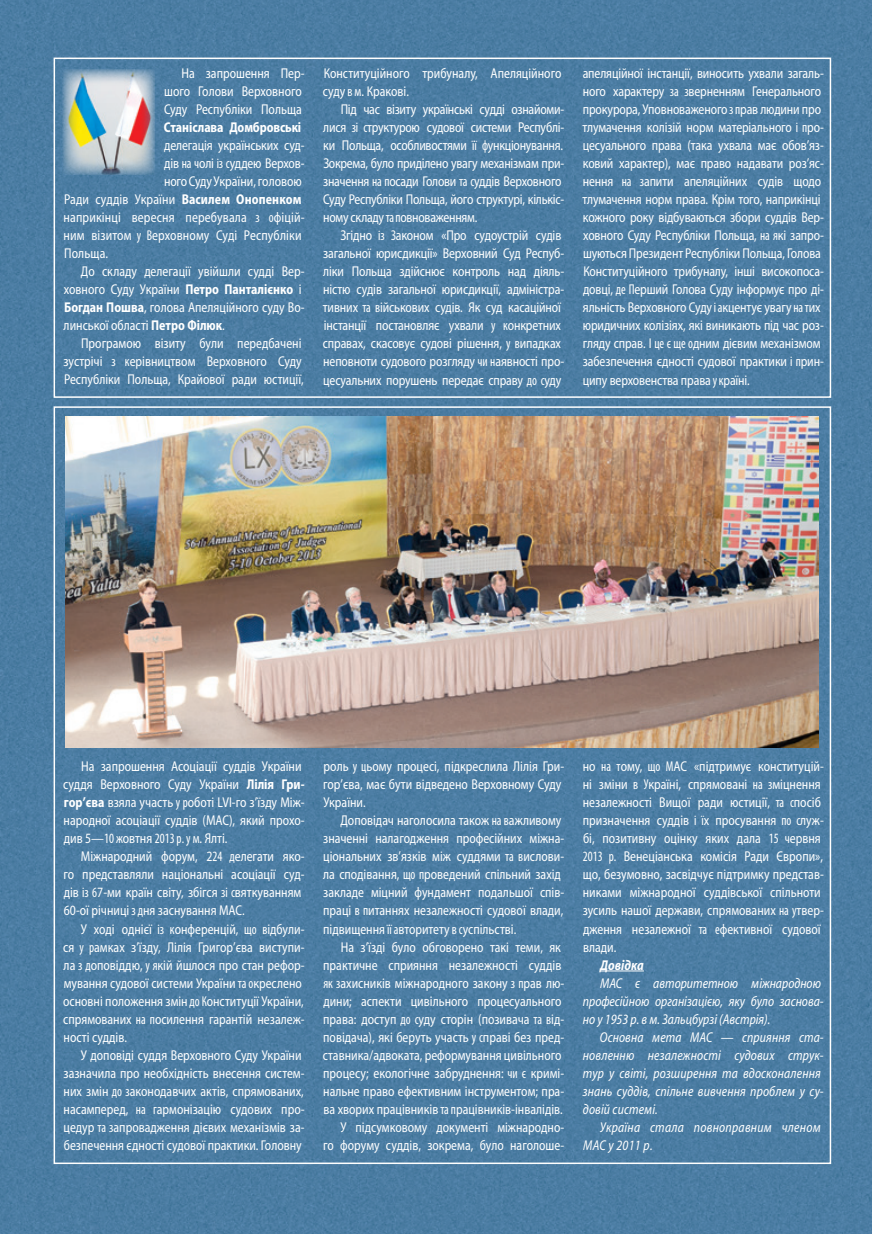
<style>
.page{position:relative;width:872px;height:1234px;background:#fff}
.page>*{position:absolute;margin:0;border:0;box-sizing:border-box;transform-origin:0 0}
.t1{font:semi-condensed 14.25px/18px "Myriad Pro";color:#fff;scale:.9 1}
.t2{font:italic semi-condensed 14.25px/18px "Myriad Pro";letter-spacing:.01em;color:#fff;scale:.9 1}
.t3{font:semi-condensed 14.25px/18px "Myriad Pro";letter-spacing:-.02em;color:#fff;scale:.9 1}
.t4{font:700 semi-condensed 14.25px "Myriad Pro";letter-spacing:-.01em;color:#fff;scale:.9 1}
.t5{font:italic 700 semi-condensed 14.25px "Myriad Pro";color:#fff;scale:.9 1}
.s1{font-stretch:condensed}
.s2{font-weight:700}
</style>
<div class="page">
<div style="left:0;top:0;width:872px;height:1233px;background:#4b7da3"></div>
<div style="left:54px;top:58px;width:777px;height:340px;border:2px solid #fff"></div>
<hr style="left:600px;top:970px;width:44px;height:1px;background:#fff">
<img style="left:66px;top:416px;width:753px;height:331px">
<img style="left:63px;top:69px;width:92px;height:106px">
<p class="t1" style="left:164px;top:65px;width:158px;text-indent:17px">На запрошення Пер&shy;шого Голови Верховного<br>Суду Республіки Польща</p>
<p class="t4" style="left:164px;top:119px;width:154px">Станіслава Домбровські</p>
<p class="t1" style="left:164px;top:137px;width:157px">делегація українських суд-</p>
<p class="t1" style="left:164px;top:155px;width:157px">дів <span class="s1">на ч</span>олі <span class="s1">із с</span>уддею Верхов-</p>
<p class="t1" style="left:164px;top:173px;width:155px">ного Суду України, головою</p>
<p class="t1" style="left:64px;top:191px;width:265px">Ради суддів України <span class="s2">Василем Онопенком</span></p>
<p class="t1" style="left:64px;top:209px;width:269px">наприкінці вересня перебувала <span class="s1">з о</span>фіцій-</p>
<p class="t1" style="left:64px;top:227px;width:266px">ним візитом <span class="s1">у В</span>ерховному Суді Республіки</p>
<p class="t1" style="left:64px;top:245px;width:50px">Польща.</p>
<p class="t1" style="left:81px;top:263px;width:250px">До складу делегації увійшли судді Вер-</p>
<p class="t1" style="left:64px;top:281px;width:265px">ховного Суду України <span class="s2">Петро Панталієнко</span> і</p>
<p class="t1" style="left:64px;top:299px;width:269px"><span class="s2">Богдан Пошва</span>, голова Апеляційного суду Во-</p>
<p class="t1" style="left:64px;top:317px;width:181px">линської області <span class="s2">Петро Філюк</span>.</p>
<p class="t1" style="left:81px;top:335px;width:246px">Програмою візиту були передбачені</p>
<p class="t1" style="left:64px;top:353px;width:266px">зустрічі <span class="s1">з к</span>ерівництвом Верховного Суду</p>
<p class="t1" style="left:64px;top:371px;width:268px">Республіки Польща, Крайової ради юстиції,</p>
<p class="t1" style="left:323px;top:65px;width:267px">Конституційного трибуналу, Апеляційного суду <span class="s1">в м</span>. Кракові.</p>
<p class="t3" style="left:323px;top:101px;width:269px;text-indent:18px">Під час візиту українські судді ознайоми&shy;лися <span class="s1">зі с</span>труктурою судової системи Республі&shy;ки Польща, особливостями <span class="s1">її ф</span>ункціонування.<br>Зокрема, було приділено увагу механізмам при&shy;значення <span class="s1">на п</span>осади Голови <span class="s1">та с</span>уддів Верховного Суду Республіки Польща, його структурі, кількіс&shy;ному складу <span class="s1">та п</span>овноваженням.</p>
<p class="t1" style="left:323px;top:227px;width:270px;text-indent:18px">Згідно <span class="s1">із З</span>аконом «Про судоустрій судів загальної юрисдикції» Верховний Суд Респуб&shy;ліки Польща здійснює контроль над діяль&shy;ністю судів загальної юрисдикції, адміністра&shy;тивних <span class="s1">та в</span>ійськових судів. Як суд касаційної інстанції постановляє ухвали <span class="s1">у к</span>онкретних справах, скасовує судові рішення, <span class="s1">у в</span>ипадках неповноти судового розгляду <span class="s1">чи н</span>аявності про&shy;цесуальних порушень передає справу <span class="s1">до с</span>уду</p>
<p class="t1" style="left:582px;top:65px;width:269px">апеляційної інстанції, виносить ухвали загаль&shy;ного характеру <span class="s1">за з</span>верненням Генерального прокурора, Уповноваженого <span class="s1">з п</span>рав людини про тлумачення колізій норм матеріального <span class="s1">і п</span>ро&shy;цесуального права (така ухвала має обов’яз&shy;ковий характер), має право надавати роз’яс&shy;нення <span class="s1">на з</span>апити апеляційних судів щодо тлумачення норм права. Крім того, наприкінці кожного року відбуваються збори суддів Вер&shy;ховного Суду Республіки Польща, <span class="s1">на я</span>кі запро&shy;шуються Президент Республіки Польща, Голова Конституційного трибуналу, інші високопоса&shy;довці, <span class="s1">де П</span>ерший Голова Суду інформує про ді&shy;яльність Верховного Суду <span class="s1">і а</span>кцентує увагу <span class="s1">на т</span>их юридичних колізіях, які виникають під час роз&shy;гляду справ. І <span class="s1">це є ще о</span>дним дієвим механізмом забезпечення єдності судової практики <span class="s1">і п</span>рин&shy;ципу верховенства права <span class="s1">у к</span>раїні.</p>
<p class="t1" style="left:63px;top:757px;width:270px;text-indent:18px">На запрошення Асоціації суддів України суддя Верховного Суду України <span class="s2">Лілія Гри&shy;гор’єва</span> взяла участь <span class="s1">у р</span>оботі LVI-го з’їзду Між&shy;народної асоціації суддів (МАС), який прохо&shy;див 5—<span class="s1">10 ж</span>овтня <span class="s1">2013 р. у м</span>. Ялті.</p>
<p class="t1" style="left:64px;top:847px;width:269px;text-indent:17px">Міжнародний форум, 2<span class="s1">24 д</span>елегати яко&shy;го представляли національні асоціації суд&shy;дів <span class="s1">із 6</span>7-ми країн світу, збігся <span class="s1">зі с</span>вяткуванням 60-ої річниці <span class="s1">з д</span>ня заснування МАС.</p>
<p class="t1" style="left:63px;top:919px;width:270px;text-indent:18px">У ході однієї <span class="s1">із к</span>онференцій, <span class="s1">що в</span>ідбули&shy;ся <span class="s1">у р</span>амках з’їзду, Лілія Григор’єва виступи&shy;ла <span class="s1">з д</span>оповіддю, <span class="s1">у я</span>кій йшлося про стан рефор&shy;мування судової системи України <span class="s1">та о</span>креслено основні положення змін <span class="s1">до К</span>онституції України, спрямованих <span class="s1">на п</span>осилення гарантій незалеж&shy;ності суддів.</p>
<p class="t1" style="left:64px;top:1045px;width:269px;text-indent:17px">У доповіді суддя Верховного Суду України зазначила про необхідність внесення систем&shy;них змін <span class="s1">до з</span>аконодавчих актів, спрямованих, насамперед, <span class="s1">на г</span>армонізацію судових про&shy;цедур <span class="s1">та з</span>апровадження дієвих механізмів за&shy;безпечення єдності судової практики. Головну</p>
<p class="t1" style="left:323px;top:757px;width:269px">роль <span class="s1">у ц</span>ьому процесі, підкреслила Лілія Гри&shy;гор’єва, має бути відведено Верховному Суду<br>України.</p>
<p class="t1" style="left:323px;top:811px;width:269px;text-indent:17px">Доповідач наголосила також <span class="s1">на в</span>ажливому значенні налагодження професійних міжна&shy;ціональних зв’язків між суддями <span class="s1">та в</span>ислови&shy;ла сподівання, <span class="s1">що п</span>роведений спільний захід закладе міцний фундамент подальшої спів&shy;праці <span class="s1">в п</span>итаннях незалежності судової влади, підвищення <span class="s1">її а</span>вторитету <span class="s1">в с</span>успільстві.</p>
<p class="t1" style="left:323px;top:937px;width:270px;text-align:right">На з’їзді було обговорено такі теми, як практичне сприяння незалежності суддів <span class="s1">як з</span>ахисників міжнародного закону <span class="s1">з п</span>рав лю&shy;дини; аспекти цивільного процесуального права: доступ <span class="s1">до с</span>уду сторін (позивача <span class="s1">та в</span>ід&shy;повідача), які беруть участь <span class="s1">у с</span>праві без пред&shy;ставника/адвоката, реформування цивільного процесу; екологічне забруднення: <span class="s1">чи є</span> кримі&shy;нальне право ефективним інструментом; пра&shy;ва хворих працівників <span class="s1">та п</span>рацівників-інвалідів.<br>У підсумковому документі міжнародно-<br>го форуму суддів, зокрема, було наголоше-</p>
<p class="t1" style="left:583px;top:757px;width:269px">но <span class="s1">на т</span>ому, <span class="s1">що М</span>АС «підтримує конституцій&shy;ні зміни <span class="s1">в У</span>країні, спрямовані <span class="s1">на з</span>міцнення незалежності Вищої ради юстиції, <span class="s1">та с</span>посіб призначення суддів <span class="s1">і ї</span>х просування <span class="s1">по с</span>луж&shy;бі, позитивну оцінку яких дала <span class="s1">15 ч</span>ервня <span class="s1">2013 р.</span> Венеціанська комісія Ради Європи», що, безумовно, засвідчує підтримку представ&shy;никами міжнародної суддівської спільноти зусиль нашої держави, спрямованих <span class="s1">на у</span>твер&shy;дження незалежної <span class="s1">та е</span>фективної судової влади.</p>
<p class="t5" style="left:600px;top:956px;width:50px">Довідка</p>
<p class="t2" style="left:583px;top:973px;width:269px;text-indent:17px">МАС є авторитетною міжнародною професійною організацією, яку було заснова&shy;но у 1953 р. в м. Зальцбурзі (Австрія).</p>
<p class="t2" style="left:583px;top:1027px;width:269px;text-indent:17px">Основна мета МАС — сприяння ста&shy;новленню незалежності судових струк&shy;тур у світі, розширення та вдосконалення знань суддів, спільне вивчення проблем у су&shy;довій системі.</p>
<p class="t2" style="left:583px;top:1117px;width:265px;text-indent:17px">Україна стала повноправним членом<br>МАС у 2011 р.</p>
</div>
